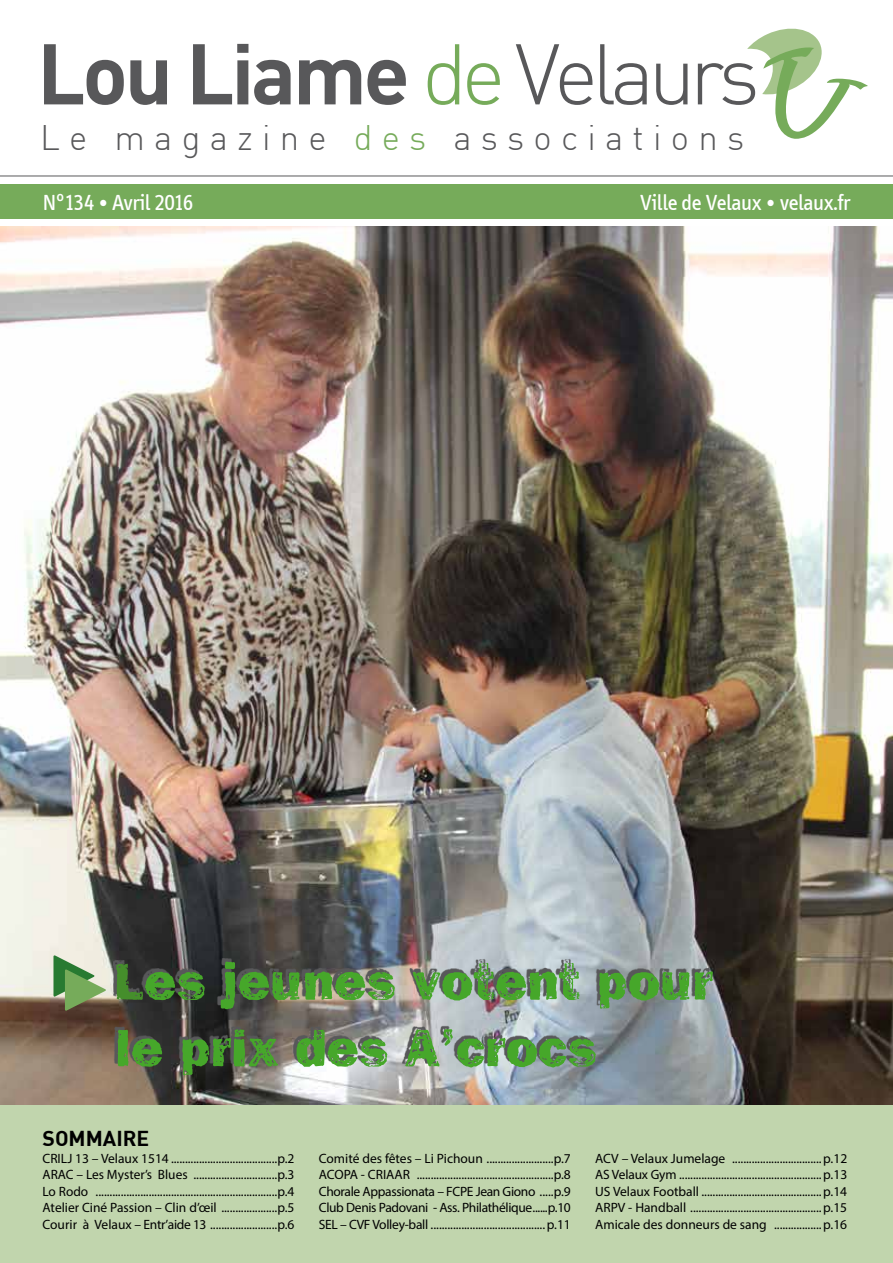
<style>
.page{position:relative;width:893px;height:1263px;background:#fff}
.page>*{position:absolute;margin:0;border:0;box-sizing:border-box;transform-origin:0 0}
.t1{font:700 84.45px "DIN";letter-spacing:-.04em;color:#58585a}
.t2{font:54px/66.6px "Frankie";color:#46a72a}
.t3{font:300 34.8px "DIN";letter-spacing:.265em;color:#58585a}
.t4{font:22.5px "Info";letter-spacing:-.01em;color:#fff}
.t5{font:700 21.15px "DIN";color:#000}
.t6{font:13.5px/16.5px "Myriad Pro";color:#000;text-align:justify}
.s1{font-weight:300;color:#76ab5a}
.s2{font-weight:300}
.s3{color:#76ab5a}
.s4{color:#458e2b}
</style>
<div class="page">
<img style="left:0;top:227px;width:893px;height:879px">
<div style="left:0;top:184px;width:893px;height:34px;background:#76ab5a"></div>
<hr style="left:0;top:176px;width:893px;height:1px;background:#58585a">
<div style="left:0;top:1106px;width:893px;height:157px;background:#c1d5ad"></div>
<svg style="left:747px;top:28px;width:121px;height:111px"></svg>
<svg style="left:53px;top:955px;width:54px;height:56px;background:#89a577"></svg>
<img style="left:113px;top:958px;width:597px;height:114px">
<h1 class="t1" style="left:37px;top:33px;width:724px">Lou Liame <span class="s1">de</span><span class="s2">Velaurs</span></h1>
<h3 class="t3" style="left:40px;top:122px;width:705px">Le magazine <span class="s3">des</span> associations</h3>
<h3 class="t4" style="left:640px;top:189px;width:212px">Ville de Velaux • velaux.fr</h3>
<h3 class="t4" style="left:42px;top:189px;width:152px">N°134 • Avril 2016</h3>
<h2 class="t2" style="left:115px;top:947px;width:600px"><span class="s4">L</span>es jeunes votent pour le prix des A’crocs</h2>
<h3 class="t5" style="left:43px;top:1128px;width:108px">SOMMAIRE</h3>
<p class="t6" style="left:43px;top:1150px;width:254px">CRILJ 13 – Velaux 1514 ......................................p.2<br>ARAC – Les Myster’s Blues ..............................p.3<br>Lo Rodo .................................................................p.4<br>Atelier Ciné Passion – Clin d’œil ....................p.5<br>Courir à Velaux – Entr’aide 13 ........................p.6</p>
<p class="t6" style="left:319px;top:1150px;width:254px">Comité des fêtes – Li Pichoun ........................p.7<br>ACOPA - CRIAAR .................................................p.8<br>Chorale Appassionata – FCPE Jean Giono .....p.9<br>Club Denis Padovani - Ass. Philathélique......p.10<br>SEL – CVF Volley-ball .........................................p.11</p>
<p class="t6" style="left:595px;top:1150px;width:254px">ACV – Velaux Jumelage ................................p.12<br>AS Velaux Gym ...................................................p.13<br>US Velaux Football ...........................................p.14<br>ARPV - Handball ...............................................p.15<br>Amicale des donneurs de sang .................p.16</p>
</div>
